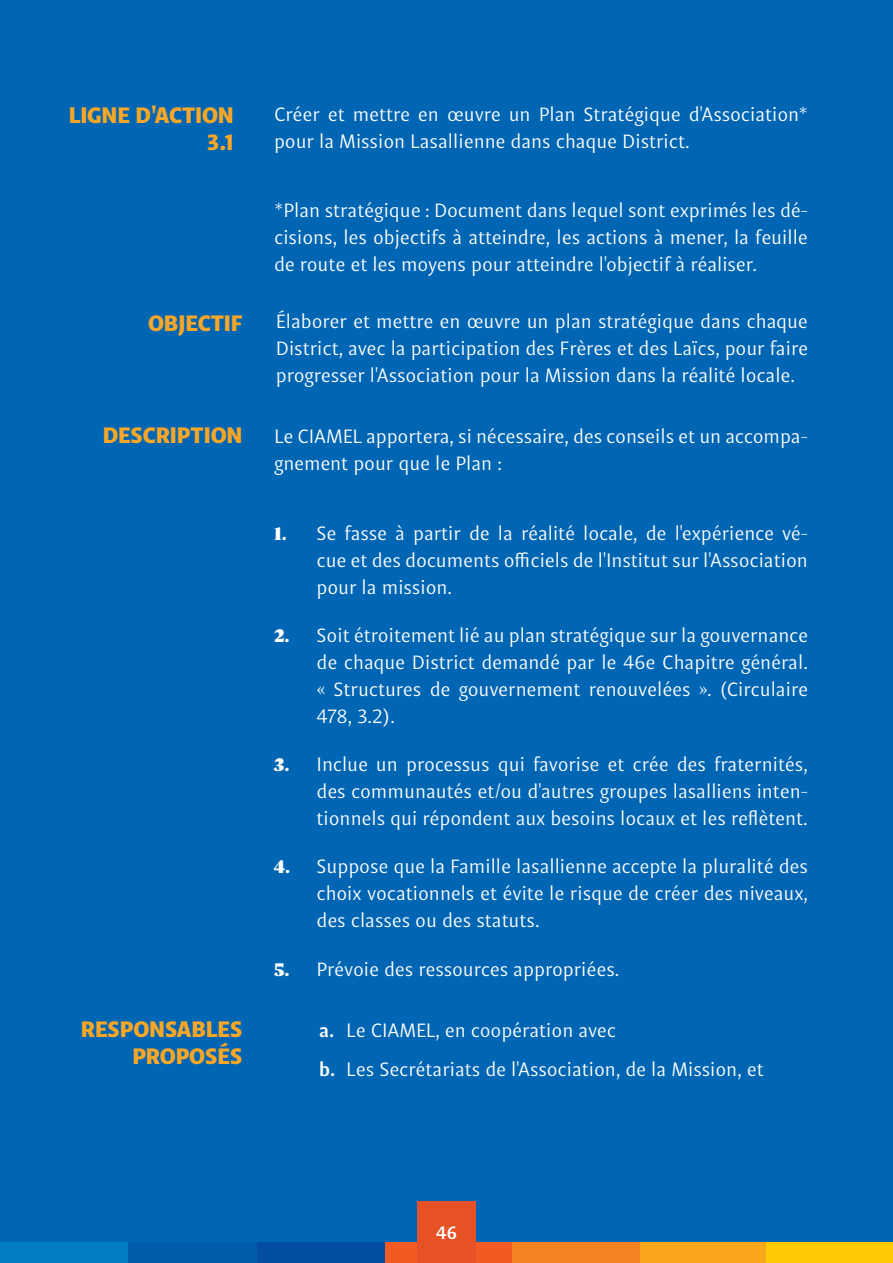
<style>
.page{position:relative;width:893px;height:1263px;background:#0066b3}
.page>*{position:absolute;margin:0;border:0;box-sizing:border-box;transform-origin:0 0}
.t1{font:900 22.5px/27px "Indivisa Text Sans";color:#faa627;text-align:right}
.t2{font:19.5px/27px "Indivisa Text Sans";color:#fff;text-align:justify}
.t3{font:700 18px "Indivisa Text Sans";color:#fff}
.s1{font-family:"Indivisa Display Serif";font-weight:800}
.s2{font-weight:700}
</style>
<div class="page">
<div style="left:765px;top:1242px;width:128px;height:21px;background:#ffcb05"></div>
<div style="left:637px;top:1242px;width:128px;height:21px;background:#faa61a"></div>
<div style="left:511px;top:1242px;width:128px;height:21px;background:#f58220"></div>
<div style="left:383px;top:1242px;width:128px;height:21px;background:#f15a22"></div>
<div style="left:256px;top:1242px;width:128px;height:21px;background:#034ea2"></div>
<div style="left:128px;top:1242px;width:128px;height:21px;background:#005baa"></div>
<div style="left:0;top:1242px;width:128px;height:21px;background:#007dc5"></div>
<div style="left:417px;top:1201px;width:59px;height:62px;background:#e65125"></div>
<p class="t1" style="left:69px;top:100px;width:167px">LIGNE D'ACTION<br>3.1</p>
<p class="t2" style="left:274px;top:99px;width:535px">Créer et mettre en œuvre un Plan Stratégique d'Association* pour la Mission Lasallienne dans chaque District.</p>
<p class="t2" style="left:274px;top:196px;width:535px">*Plan stratégique : Document dans lequel sont exprimés les dé&shy;cisions, les objectifs à atteindre, les actions à mener, la feuille de route et les moyens pour atteindre l'objectif à réaliser.</p>
<p class="t1" style="left:148px;top:307px;width:96px">OBJECTIF</p>
<p class="t2" style="left:276px;top:307px;width:534px">Élaborer et mettre en œuvre un plan stratégique dans chaque District, avec la participation des Frères et des Laïcs, pour faire progresser l'Association pour la Mission dans la réalité locale.</p>
<p class="t1" style="left:103px;top:420px;width:141px">DESCRIPTION</p>
<p class="t2" style="left:274px;top:421px;width:535px">Le CIAMEL apportera, si nécessaire, des conseils et un accompa&shy;gnement pour que le Plan :</p>
<p class="t2" style="left:317px;top:518px;width:493px;text-indent:-43px"><span class="s1">1.</span> Se fasse à partir de la réalité locale, de l'expérience vé&shy;cue et des documents officiels de l'Institut sur l'Association pour la mission.</p>
<p class="t2" style="left:317px;top:620px;width:493px;text-indent:-43px"><span class="s1">2.</span> Soit étroitement lié au plan stratégique sur la gouvernance de chaque District demandé par le 46e Chapitre général. « Structures de gouvernement renouvelées ». (Circulaire 478, 3.2).</p>
<p class="t2" style="left:317px;top:750px;width:493px;text-indent:-43px"><span class="s1">3.</span> Inclue un processus qui favorise et crée des fraternités, des communautés et/ou d'autres groupes lasalliens inten&shy;tionnels qui répondent aux besoins locaux et les reflètent.</p>
<p class="t2" style="left:317px;top:852px;width:493px;text-indent:-43px"><span class="s1">4.</span> Suppose que la Famille lasallienne accepte la pluralité des choix vocationnels et évite le risque de créer des niveaux, des classes ou des statuts.</p>
<p class="t2" style="left:274px;top:954px;width:347px"><span class="s1">5.</span> Prévoie des ressources appropriées.</p>
<p class="t1" style="left:81px;top:1014px;width:163px">RESPONSABLES<br>PROPOSÉS</p>
<p class="t2" style="left:319px;top:1010px;width:446px;line-height:39px"><span class="s2">a.</span> Le CIAMEL, en coopération avec<br><span class="s2">b.</span> Les Secrétariats de l'Association, de la Mission, et</p>
<p class="t3" style="left:436px;top:1217px;width:23px">46</p>
</div>
